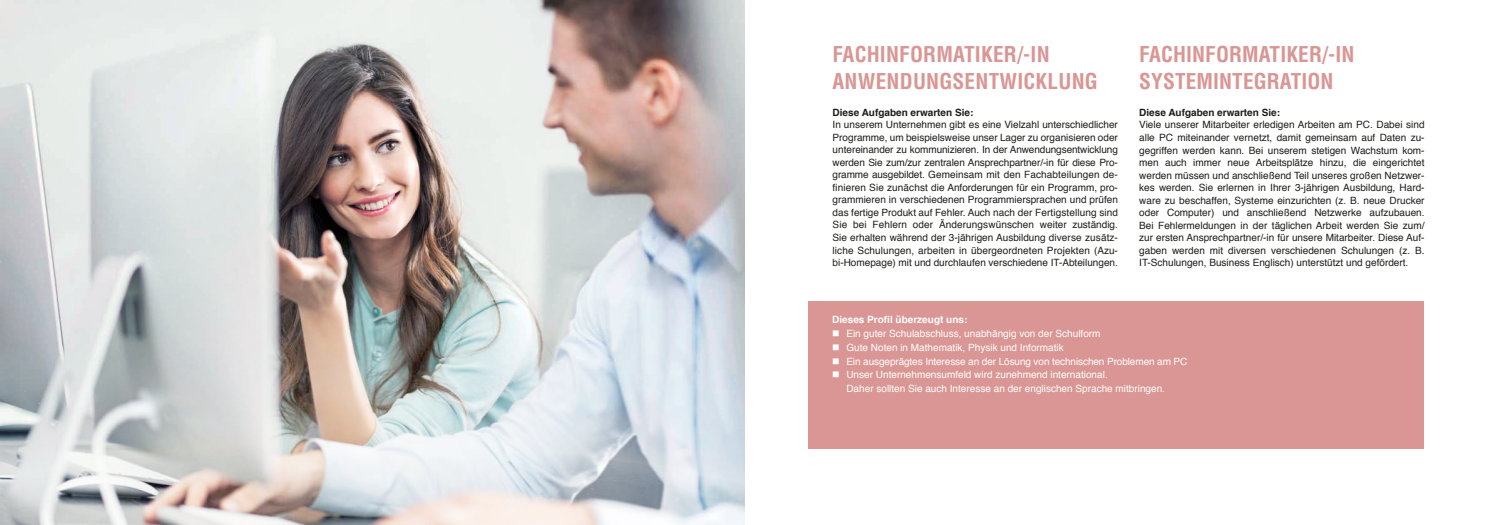
<style>
.page{position:relative;width:1489px;height:525px;background:#fff}
.page>*{position:absolute;margin:0;border:0;box-sizing:border-box;transform-origin:0 0}
.t1{font:700 condensed 21.25px/27px "Helvetica";letter-spacing:.01em;color:#d99694}
.t2{font:10px/12.5px "Helvetica";color:#1d1d1b;text-align:justify}
.t3{font:10px/13.8px "Helvetica";color:#fff}
.t4{font:700 10px "Helvetica";color:#1d1d1b}
.t5{font:700 10px "Helvetica";color:#fff}
</style>
<div class="page">
<img style="left:0;top:0;width:744px;height:524px">
<div style="left:808px;top:301px;width:615px;height:147px;background:#d99694"></div>
<h1 class="t1" style="left:832px;top:41px;width:267px">FACHINFORMATIKER/-IN<br>ANWENDUNGSENTWICKLUNG</h1>
<p class="t4" style="left:832px;top:104px;width:142px">Diese Aufgaben erwarten Sie:</p>
<p class="t2" style="left:832px;top:119px;width:287px">In unserem Unternehmen gibt es eine Vielzahl unterschiedlicher Programme, um beispielsweise unser Lager zu organisieren oder untereinander zu kommunizieren. In der Anwendungsentwicklung werden Sie zum/zur zentralen Ansprechpartner/-in für diese Pro&shy;gramme ausgebildet. Gemeinsam mit den Fachabteilungen de&shy;finieren Sie zunächst die Anforderungen für ein Programm, pro&shy;grammieren in verschiedenen Programmiersprachen und prüfen das fertige Produkt auf Fehler. Auch nach der Fertigstellung sind Sie bei Fehlern oder Änderungswünschen weiter zuständig.<br>Sie erhalten während der 3-jährigen Ausbildung diverse zusätz&shy;liche Schulungen, arbeiten in übergeordneten Projekten (Azu&shy;bi-Homepage) mit und durchlaufen verschiedene IT-Abteilungen.</p>
<h1 class="t1" style="left:1139px;top:41px;width:216px">FACHINFORMATIKER/-IN<br>SYSTEMINTEGRATION</h1>
<p class="t4" style="left:1139px;top:104px;width:142px">Diese Aufgaben erwarten Sie:</p>
<p class="t2" style="left:1139px;top:119px;width:287px">Viele unserer Mitarbeiter erledigen Arbeiten am PC. Dabei sind alle PC miteinander vernetzt, damit gemeinsam auf Daten zu&shy;gegriffen werden kann. Bei unserem stetigen Wachstum kom&shy;men auch immer neue Arbeitsplätze hinzu, die eingerichtet werden müssen und anschließend Teil unseres großen Netzwer&shy;kes werden. Sie erlernen in Ihrer 3-jährigen Ausbildung, Hard&shy;ware zu beschaffen, Systeme einzurichten (z. B. neue Drucker oder Computer) und anschließend Netzwerke aufzubauen.<br>Bei Fehlermeldungen in der täglichen Arbeit werden Sie zum/ zur ersten Ansprechpartner/-in für unsere Mitarbeiter. Diese Auf&shy;gaben werden mit diversen verschiedenen Schulungen (z. B.<br>IT-Schulungen, Business Englisch) unterstützt und gefördert.</p>
<p class="t5" style="left:832px;top:311px;width:137px">Dieses Profil überzeugt uns:</p>
<p class="t3" style="left:832px;top:327px;width:270px">■ Ein guter Schulabschluss, unabhängig von der Schulform</p>
<p class="t3" style="left:832px;top:340px;width:233px">■ Gute Noten in Mathematik, Physik und Informatik</p>
<p class="t3" style="left:832px;top:354px;width:357px">■ Ein ausgeprägtes Interesse an der Lösung von technischen Problemen am PC</p>
<p class="t3" style="left:846px;top:368px;width:320px;text-indent:-14px">■ Unser Unternehmensumfeld wird zunehmend international.<br>Daher sollten Sie auch Interesse an der englischen Sprache mitbringen.</p>
</div>
